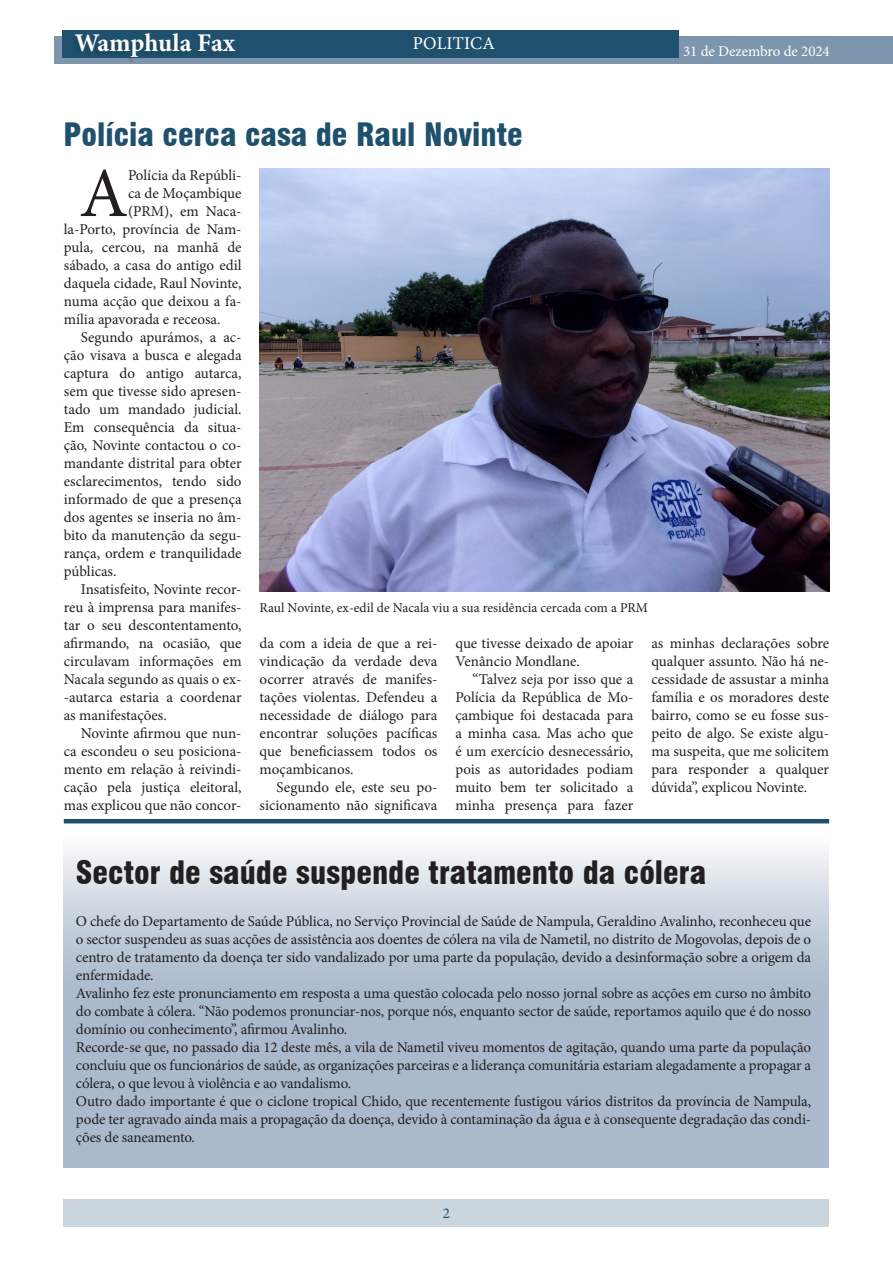
<style>
.page{position:relative;width:893px;height:1263px;background:#fff}
.page>*{position:absolute;margin:0;border:0;box-sizing:border-box;transform-origin:0 0}
.Main_text{font:70.35px "Minion Pro";color:#231f20}
.t1{font:900 condensed 31.5px "Swiss 721 BT";color:#231f20}
.t2{font:900 condensed 31.5px "Swiss 721 BT";color:#1f516e}
.t3{font:700 25.5px "Minion Pro";letter-spacing:-.005em;color:#fff}
.t4{font:18px "Minion Pro";letter-spacing:.01em;color:#fff}
.Main_text-2{font:15px/18px "Minion Pro";letter-spacing:-.005em;color:#231f20;text-align:justify}
.t5{font:15px "Minion Pro";letter-spacing:-.005em;color:#fff}
.t6{font:15px "Minion Pro";color:#1f516e}
.Main_text-3{font:13.5px "Minion Pro";color:#231f20}
</style>
<div class="page">
<div style="left:54px;top:36px;width:839px;height:28px;background:#7d96ae"></div>
<div style="left:62px;top:30px;width:617px;height:28px;background:#1f516e"></div>
<div style="left:70px;top:34px;width:164px;height:29px;background:#231f20;opacity:.2"></div>
<div style="left:64px;top:1199px;width:765px;height:27px;background:#cbd5de"></div>
<hr style="left:64px;top:819px;width:765px;height:4px;background:#1d506c">
<img style="left:260px;top:169px;width:569px;height:423px">
<svg style="left:64px;top:850px;width:765px;height:317px;background:#b8c5d4"></svg>
<h3 class="t3" style="left:75px;top:25px;width:162px">Wamphula Fax</h3>
<p class="t5" style="left:683px;top:41px;width:148px">31 de Dezembro de 2024</p>
<p class="t4" style="left:413px;top:32px;width:83px">POLITICA</p>
<p class="t2" style="left:63px;top:115px;width:461px">Polícia cerca casa de Raul Novinte</p>
<p class="Main_text" style="left:79px;top:146px;width:50px">A</p>
<p class="Main_text-2" style="left:128px;top:166px;width:115px">Polícia da Repúbli-</p>
<p class="Main_text-2" style="left:128px;top:184px;width:115px">ca de Moçambique</p>
<p class="Main_text-2" style="left:128px;top:202px;width:115px">(PRM), em Naca-</p>
<p class="Main_text-2" style="left:64px;top:220px;width:179px">la-Porto, província de Nam-</p>
<p class="Main_text-2" style="left:64px;top:238px;width:179px">pula, cercou, na manhã de</p>
<p class="Main_text-2" style="left:64px;top:256px;width:179px">sábado, a casa do antigo edil</p>
<p class="Main_text-2" style="left:64px;top:274px;width:179px">daquela cidade, Raul Novinte,</p>
<p class="Main_text-2" style="left:64px;top:292px;width:179px">numa acção que deixou a fa-</p>
<p class="Main_text-2" style="left:64px;top:310px;width:158px">mília apavorada e receosa.</p>
<p class="Main_text-2" style="left:64px;top:328px;width:179px;text-indent:17px">Segundo apurámos, a ac&shy;ção visava a busca e alegada captura do antigo autarca, sem que tivesse sido apresen&shy;tado um mandado judicial.<br>Em consequência da situa&shy;ção, Novinte contactou o co&shy;mandante distrital para obter esclarecimentos, tendo sido informado de que a presença dos agentes se inseria no âm&shy;bito da manutenção da segu&shy;rança, ordem e tranquilidade públicas.</p>
<p class="Main_text-2" style="left:64px;top:580px;width:179px;text-indent:17px">Insatisfeito, Novinte recor&shy;reu à imprensa para manifes&shy;tar o seu descontentamento, afirmando, na ocasião, que circulavam informações em Nacala segundo as quais o ex--autarca estaria a coordenar as manifestações.</p>
<p class="Main_text-2" style="left:64px;top:724px;width:179px;text-indent:17px">Novinte afirmou que nun&shy;ca escondeu o seu posiciona&shy;mento em relação à reivindi&shy;cação pela justiça eleitoral, mas explicou que não concor-</p>
<p class="Main_text-3" style="left:260px;top:599px;width:390px">Raul Novinte, ex-edil de Nacala viu a sua residência cercada com a PRM</p>
<p class="Main_text-2" style="left:260px;top:634px;width:179px">da com a ideia de que a rei&shy;vindicação da verdade deva ocorrer através de manifes&shy;tações violentas. Defendeu a necessidade de diálogo para encontrar soluções pacíficas que beneficiassem todos os moçambicanos.</p>
<p class="Main_text-2" style="left:260px;top:778px;width:179px;text-align:right">Segundo ele, este seu po&shy;sicionamento não significava</p>
<p class="Main_text-2" style="left:455px;top:634px;width:179px">que tivesse deixado de apoiar<br>Venâncio Mondlane.</p>
<p class="Main_text-2" style="left:455px;top:670px;width:179px;text-indent:17px">“Talvez seja por isso que a Polícia da República de Mo&shy;çambique foi destacada para a minha casa. Mas acho que é um exercício desnecessário, pois as autoridades podiam muito bem ter solicitado a minha presença para fazer</p>
<p class="Main_text-2" style="left:651px;top:634px;width:179px">as minhas declarações sobre qualquer assunto. Não há ne&shy;cessidade de assustar a minha família e os moradores deste bairro, como se eu fosse sus&shy;peito de algo. Se existe algu&shy;ma suspeita, que me solicitem para responder a qualquer dúvida”, explicou Novinte.</p>
<p class="t1" style="left:76px;top:854px;width:632px">Sector de saúde suspende tratamento da cólera</p>
<p class="Main_text-2" style="left:76px;top:913px;width:737px">O chefe do Departamento de Saúde Pública, no Serviço Provincial de Saúde de Nampula, Geraldino Avalinho, reconheceu que o sector suspendeu as suas acções de assistência aos doentes de cólera na vila de Nametil, no distrito de Mogovolas, depois de o centro de tratamento da doença ter sido vandalizado por uma parte da população, devido a desinformação sobre a origem da enfermidade.</p>
<p class="Main_text-2" style="left:76px;top:985px;width:737px">Avalinho fez este pronunciamento em resposta a uma questão colocada pelo nosso jornal sobre as acções em curso no âmbito do combate à cólera. “Não podemos pronunciar-nos, porque nós, enquanto sector de saúde, reportamos aquilo que é do nosso domínio ou conhecimento”, afirmou Avalinho.</p>
<p class="Main_text-2" style="left:76px;top:1039px;width:737px">Recorde-se que, no passado dia 12 deste mês, a vila de Nametil viveu momentos de agitação, quando uma parte da população concluiu que os funcionários de saúde, as organizações parceiras e a liderança comunitária estariam alegadamente a propagar a cólera, o que levou à violência e ao vandalismo.</p>
<p class="Main_text-2" style="left:76px;top:1093px;width:737px">Outro dado importante é que o ciclone tropical Chido, que recentemente fustigou vários distritos da província de Nampula, pode ter agravado ainda mais a propagação da doença, devido à contaminação da água e à consequente degradação das condi&shy;ções de saneamento.</p>
<p class="t6" style="left:443px;top:1203px;width:9px">2</p>
</div>
